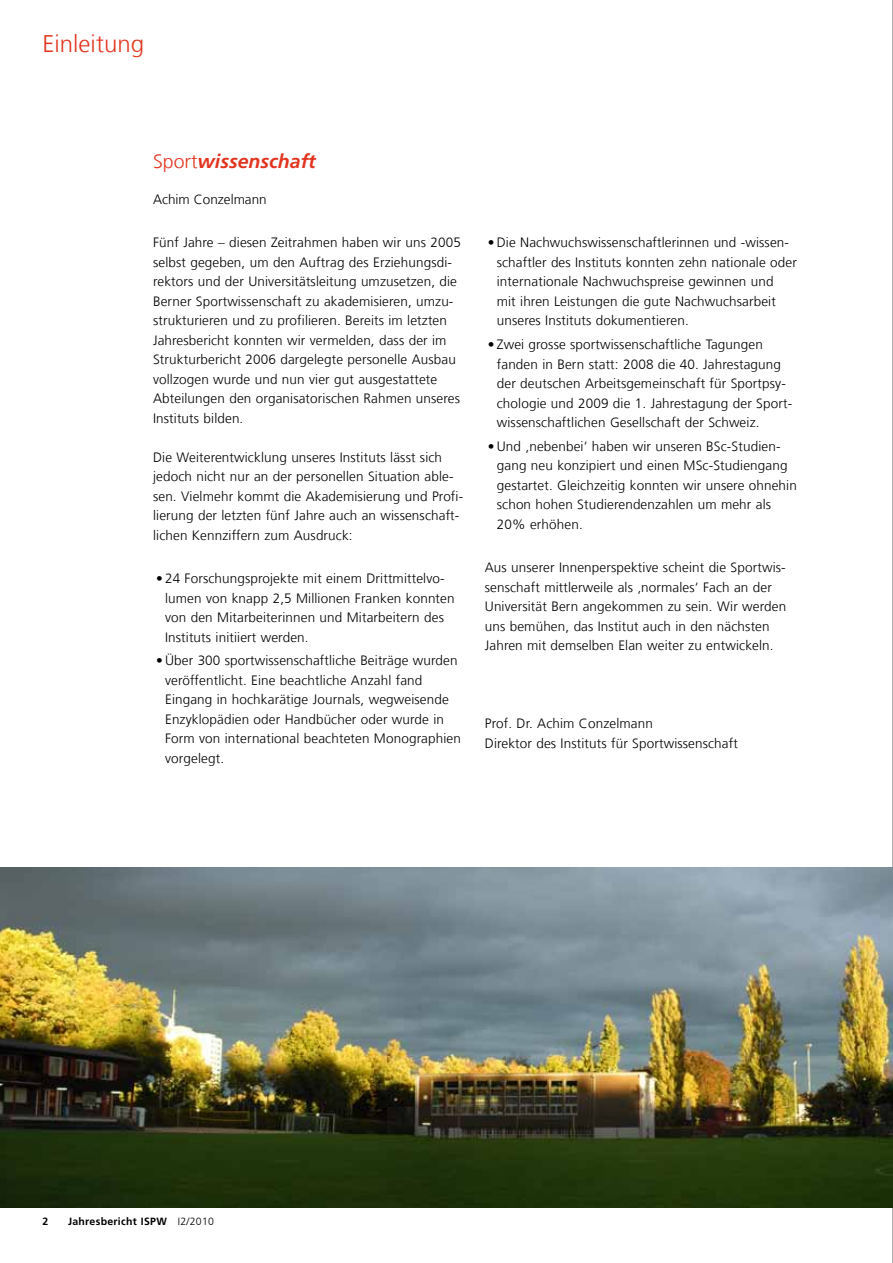
<style>
.page{position:relative;width:893px;height:1263px;background:#fff}
.page>*{position:absolute;margin:0;border:0;box-sizing:border-box;transform-origin:0 0}
.t1{font:300 24px "Frutiger LT Com";color:#e23520}
.t2{font:italic 700 19.5px "Frutiger LT Com";color:#e23520}
.t3{font:300 13.5px/19.5px "Frutiger LT Com";letter-spacing:.01em;color:#000}
.t4{font:700 10.5px "Frutiger LT Com";letter-spacing:.03em;color:#000}
.s1{font-weight:300;font-style:normal}
.s2{font-weight:300}
</style>
<div class="page">
<hr style="left:892px;top:0;width:1px;height:1263px;background:#959595">
<img style="left:0;top:867px;width:893px;height:341px">
<h1 class="t1" style="left:43px;top:30px;width:103px">Einleitung</h1>
<h2 class="t2" style="left:153px;top:150px;width:164px"><span class="s1">Sport</span>wissenschaft</h2>
<p class="t3" style="left:153px;top:190px;width:115px">Achim Conzelmann</p>
<p class="t3" style="left:153px;top:233px;width:309px">Fünf Jahre – diesen Zeitrahmen haben wir uns 2005 selbst gegeben, um den Auftrag des Erziehungsdi&shy;rektors und der Universitätsleitung umzusetzen, die Berner Sportwissenschaft zu akademisieren, umzu&shy;strukturieren und zu profilieren. Bereits im letzten Jahresbericht konnten wir vermelden, dass der im Strukturbericht 2006 dargelegte personelle Ausbau vollzogen wurde und nun vier gut ausgestattete Abteilungen den organisatorischen Rahmen unseres Instituts bilden.</p>
<p class="t3" style="left:153px;top:448px;width:312px">Die Weiterentwicklung unseres Instituts lässt sich jedoch nicht nur an der personellen Situation able&shy;sen. Vielmehr kommt die Akademisierung und Profi&shy;lierung der letzten fünf Jahre auch an wissenschaft&shy;lichen Kennziffern zum Ausdruck:</p>
<p class="t3" style="left:165px;top:569px;width:291px;text-indent:-9px">• 24 Forschungsprojekte mit einem Drittmittelvo&shy;lumen von knapp 2,5 Millionen Franken konnten von den Mitarbeiterinnen und Mitarbeitern des Instituts initiiert werden.</p>
<p class="t3" style="left:165px;top:651px;width:297px;text-indent:-9px">• Über 300 sportwissenschaftliche Beiträge wurden veröffentlicht. Eine beachtliche Anzahl fand Eingang in hochkarätige Journals, wegweisende Enzyklopädien oder Handbücher oder wurde in Form von international beachteten Monographien vorgelegt.</p>
<p class="t3" style="left:497px;top:233px;width:302px;text-indent:-9px">• Die Nachwuchswissenschaftlerinnen und -wissen&shy;schaftler des Instituts konnten zehn nationale oder internationale Nachwuchspreise gewinnen und<br>mit ihren Leistungen die gute Nachwuchsarbeit unseres Instituts dokumentieren.</p>
<p class="t3" style="left:497px;top:335px;width:297px;text-indent:-9px">• Zwei grosse sportwissenschaftliche Tagungen fanden in Bern statt: 2008 die 40. Jahrestagung der deutschen Arbeitsgemeinschaft für Sportpsy&shy;chologie und 2009 die 1. Jahrestagung der Sport&shy;wissenschaftlichen Gesellschaft der Schweiz.</p>
<p class="t3" style="left:497px;top:437px;width:302px;text-indent:-9px">• Und ‚nebenbei‘ haben wir unseren BSc-Studien&shy;gang neu konzipiert und einen MSc-Studiengang gestartet. Gleichzeitig konnten wir unsere ohnehin schon hohen Studierendenzahlen um mehr als 20% erhöhen.</p>
<p class="t3" style="left:485px;top:558px;width:303px">Aus unserer Innenperspektive scheint die Sportwis&shy;senschaft mittlerweile als ‚normales‘ Fach an der Universität Bern angekommen zu sein. Wir werden uns bemühen, das Institut auch in den nächsten Jahren mit demselben Elan weiter zu entwickeln.</p>
<p class="t3" style="left:485px;top:714px;width:255px">Prof. Dr. Achim Conzelmann<br>Direktor des Instituts für Sportwissenschaft</p>
<p class="t4" style="left:43px;top:1215px;width:7px">2</p>
<p class="t4" style="left:68px;top:1215px;width:148px">Jahresbericht ISPW <span class="s2">I2/2010</span></p>
</div>
